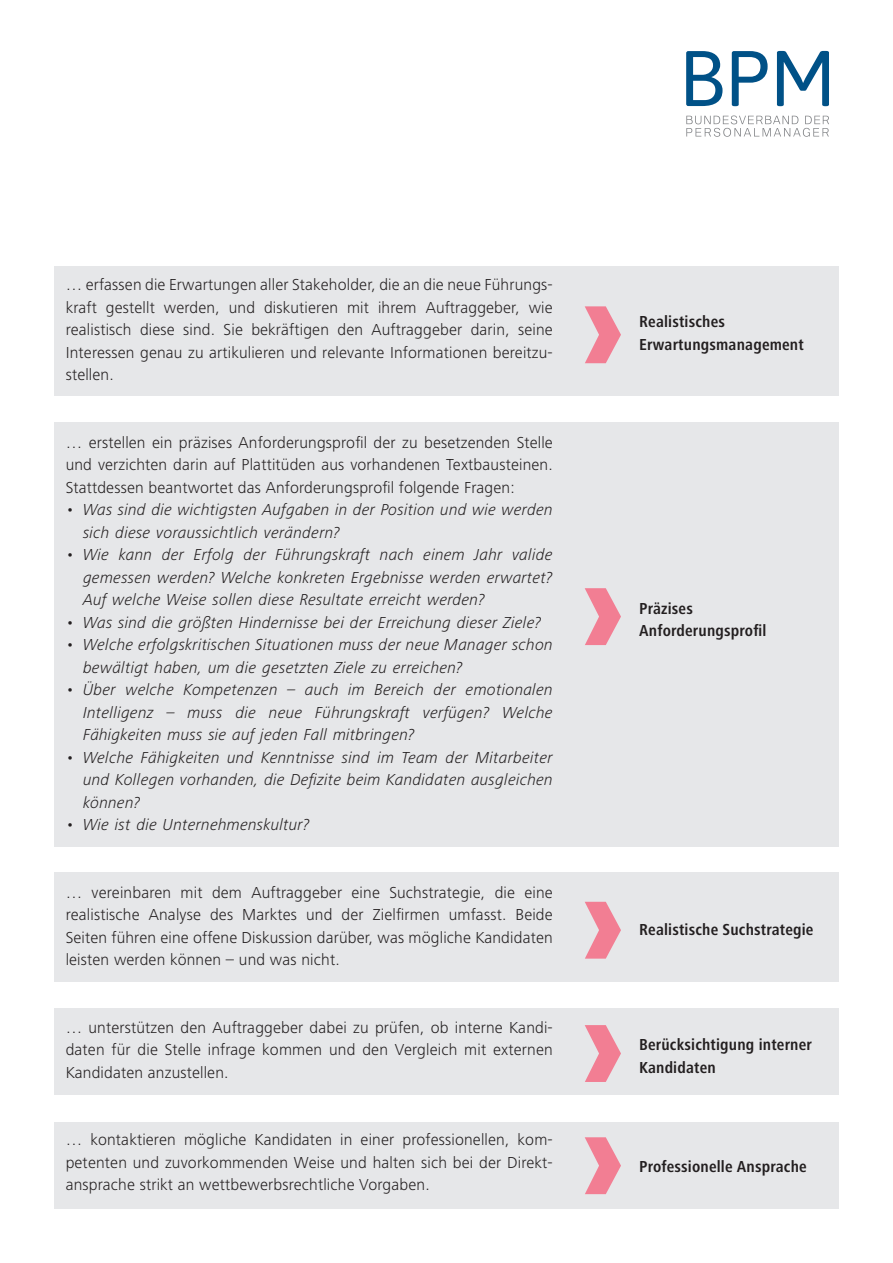
<style>
.page{position:relative;width:893px;height:1263px;background:#fff}
.page>*{position:absolute;margin:0;border:0;box-sizing:border-box;transform-origin:0 0}
.BPM_STUDIE_FLIESS{font:900 condensed 136.95px "Frutiger Next LT";color:#f27e93}
.BPM_STUDIE_FLIESS-2{font:300 16.5px/22.5px "Frutiger Next LT";letter-spacing:.01em;color:#231f20;text-align:justify}
.BPM_STUDIE_FLIESS-3{font:italic 300 16.5px/22.5px "Frutiger Next LT";letter-spacing:.01em;color:#231f20;text-align:justify}
.BPM_STUDIE_FLIESS-4{font:700 condensed 16.5px/22.5px "Frutiger Next LT";letter-spacing:.01em;color:#231f20}
</style>
<div class="page">
<svg style="left:686px;top:116px;width:143px;height:21px"></svg>
<svg style="left:686px;top:51px;width:36px;height:55px"></svg>
<svg style="left:732px;top:51px;width:36px;height:55px"></svg>
<svg style="left:777px;top:51px;width:52px;height:55px"></svg>
<div style="left:54px;top:266px;width:785px;height:129px;background:#e6e7e9"></div>
<div style="left:54px;top:422px;width:785px;height:424px;background:#e6e7e9"></div>
<div style="left:54px;top:873px;width:785px;height:109px;background:#e6e7e9"></div>
<div style="left:54px;top:1008px;width:785px;height:87px;background:#e6e7e9"></div>
<div style="left:54px;top:1122px;width:785px;height:87px;background:#e6e7e9"></div>
<p class="BPM_STUDIE_FLIESS-2" style="left:66px;top:274px;width:489px">… erfassen die Erwartungen aller Stakeholder, die an die neue Führungs&shy;kraft gestellt werden, und diskutieren mit ihrem Auftraggeber, wie realistisch diese sind. Sie bekräftigen den Auftraggeber darin, seine Interessen genau zu artikulieren und relevante Informationen bereitzu&shy;stellen.</p>
<p class="BPM_STUDIE_FLIESS-2" style="left:66px;top:431px;width:489px">… erstellen ein präzises Anforderungsprofil der zu besetzenden Stelle und verzichten darin auf Plattitüden aus vorhandenen Textbausteinen.<br>Stattdessen beantwortet das Anforderungsprofil folgende Fragen:</p>
<p class="BPM_STUDIE_FLIESS-3" style="left:83px;top:499px;width:471px;text-indent:-17px">• Was sind die wichtigsten Aufgaben in der Position und wie werden sich diese voraussichtlich verändern?</p>
<p class="BPM_STUDIE_FLIESS-3" style="left:83px;top:544px;width:471px;text-indent:-17px">• Wie kann der Erfolg der Führungskraft nach einem Jahr valide gemessen werden? Welche konkreten Ergebnisse werden erwartet?<br>Auf welche Weise sollen diese Resultate erreicht werden?</p>
<p class="BPM_STUDIE_FLIESS-3" style="left:66px;top:611px;width:477px">• Was sind die größten Hindernisse bei der Erreichung dieser Ziele?</p>
<p class="BPM_STUDIE_FLIESS-3" style="left:83px;top:634px;width:471px;text-indent:-17px">• Welche erfolgskritischen Situationen muss der neue Manager schon bewältigt haben, um die gesetzten Ziele zu erreichen?</p>
<p class="BPM_STUDIE_FLIESS-3" style="left:83px;top:679px;width:471px;text-indent:-17px">• Über welche Kompetenzen – auch im Bereich der emotionalen Intelligenz – muss die neue Führungskraft verfügen? Welche Fähigkeiten muss sie auf jeden Fall mitbringen?</p>
<p class="BPM_STUDIE_FLIESS-3" style="left:83px;top:746px;width:471px;text-indent:-17px">• Welche Fähigkeiten und Kenntnisse sind im Team der Mitarbeiter und Kollegen vorhanden, die Defizite beim Kandidaten ausgleichen können?</p>
<p class="BPM_STUDIE_FLIESS-3" style="left:66px;top:814px;width:245px">• Wie ist die Unternehmenskultur?</p>
<p class="BPM_STUDIE_FLIESS-2" style="left:66px;top:881px;width:489px">… vereinbaren mit dem Auftraggeber eine Suchstrategie, die eine realistische Analyse des Marktes und der Zielfirmen umfasst. Beide Seiten führen eine offene Diskussion darüber, was mögliche Kandidaten leisten werden können – und was nicht.</p>
<p class="BPM_STUDIE_FLIESS-2" style="left:66px;top:1016px;width:489px">… unterstützen den Auftraggeber dabei zu prüfen, ob interne Kandi&shy;daten für die Stelle infrage kommen und den Vergleich mit externen Kandidaten anzustellen.</p>
<p class="BPM_STUDIE_FLIESS-2" style="left:66px;top:1129px;width:489px">… kontaktieren mögliche Kandidaten in einer professionellen, kom&shy;petenten und zuvorkommenden Weise und halten sich bei der Direkt&shy;ansprache strikt an wettbewerbsrechtliche Vorgaben.</p>
<p class="BPM_STUDIE_FLIESS" style="left:583px;top:248px;width:44px">›</p>
<p class="BPM_STUDIE_FLIESS-4" style="left:639px;top:311px;width:166px">Realistisches<br>Erwartungsmanagement</p>
<p class="BPM_STUDIE_FLIESS" style="left:583px;top:529px;width:44px">›</p>
<p class="BPM_STUDIE_FLIESS-4" style="left:639px;top:597px;width:129px">Präzises<br>Anforderungsprofil</p>
<p class="BPM_STUDIE_FLIESS" style="left:583px;top:843px;width:44px">›</p>
<p class="BPM_STUDIE_FLIESS-4" style="left:639px;top:918px;width:176px">Realistische Suchstrategie</p>
<p class="BPM_STUDIE_FLIESS" style="left:583px;top:966px;width:44px">›</p>
<p class="BPM_STUDIE_FLIESS-4" style="left:639px;top:1034px;width:174px">Berücksichtigung interner<br>Kandidaten</p>
<p class="BPM_STUDIE_FLIESS" style="left:583px;top:1078px;width:44px">›</p>
<p class="BPM_STUDIE_FLIESS-4" style="left:639px;top:1155px;width:169px">Professionelle Ansprache</p>
</div>
